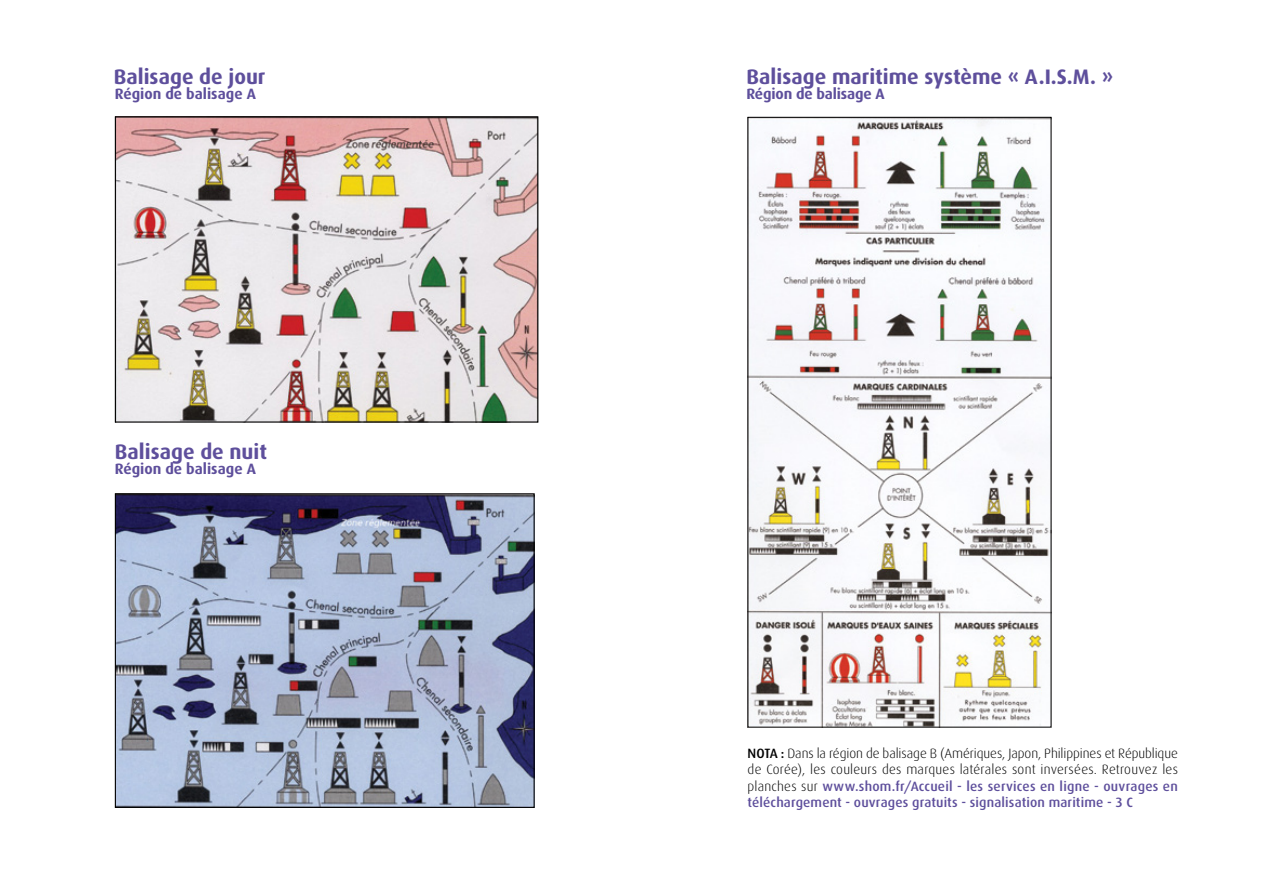
<style>
.page{position:relative;width:1263px;height:893px;background:#fff}
.page>*{position:absolute;margin:0;border:0;box-sizing:border-box;transform-origin:0 0}
.t1{font:700 21px "Dax OT";color:#5e4f9c}
.t2{font:700 15px "Dax OT";color:#5e4f9c}
.t3{font:300 13.5px/16.5px "Dax";letter-spacing:.02em;color:#000;text-align:justify}
.s1{font-weight:500}
.s2{font-weight:500;color:#5e4f9c}
</style>
<div class="page">
<img style="left:117px;top:118px;width:419px;height:303px">
<div style="left:115px;top:116px;width:423px;height:307px;border:1px solid #000"></div>
<img style="left:117px;top:495px;width:416px;height:311px">
<div style="left:115px;top:493px;width:420px;height:315px;border:1px solid #000"></div>
<img style="left:749px;top:119px;width:300px;height:606px">
<h1 class="t1" style="left:114px;top:65px;width:153px">Balisage de jour</h1>
<p class="t2" style="left:115px;top:85px;width:143px">Région de balisage A</p>
<h1 class="t1" style="left:115px;top:440px;width:154px">Balisage de nuit</h1>
<p class="t2" style="left:115px;top:460px;width:143px">Région de balisage A</p>
<h1 class="t1" style="left:746px;top:65px;width:368px">Balisage maritime système « A.I.S.M. »</h1>
<p class="t2" style="left:746px;top:85px;width:140px">Région de balisage A</p>
<p class="t3" style="left:747px;top:745px;width:432px"><span class="s1">NOTA :</span> Dans la région de balisage B (Amériques, Japon, Philippines et République de Corée), les couleurs des marques latérales sont inversées. Retrouvez les planches sur <span class="s2">www.shom.fr/Accueil - les services en ligne - ouvrages en téléchargement - ouvrages gratuits - signalisation maritime - 3 C</span></p>
</div>
